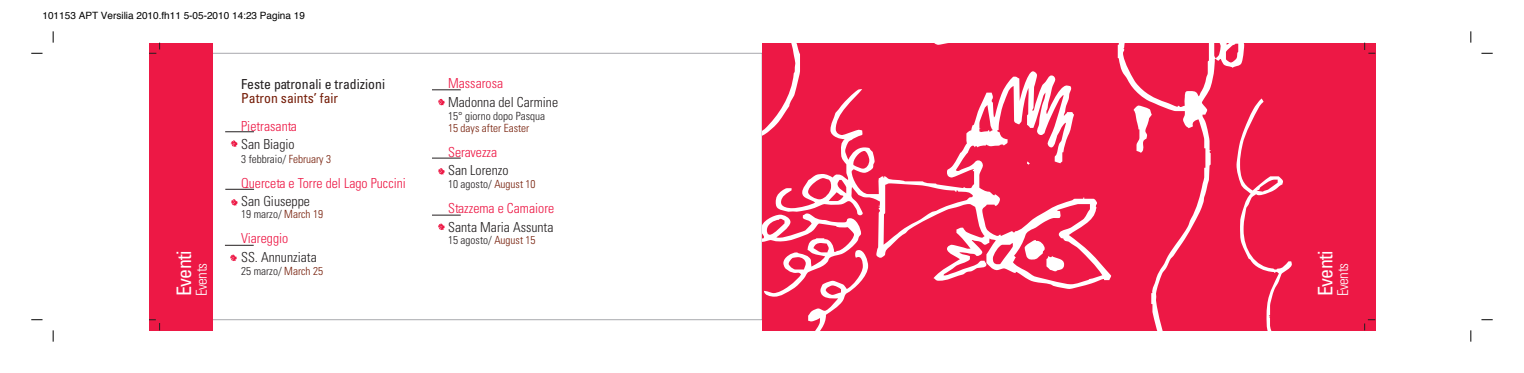
<style>
.page{position:relative;width:1524px;height:373px;background:#fff}
.page>*{position:absolute;margin:0;border:0;box-sizing:border-box;transform-origin:0 0}
.t1{font:condensed 20px "Univers";letter-spacing:-.03em;color:#fff}
.t2{font:300 condensed 15px "Univers";letter-spacing:-.03em;color:#fff}
.t3{font:300 condensed 13.75px "Univers";color:#ed1845}
.t4{font:300 condensed 13.75px "Univers";color:#231f20}
.t5{font:condensed 13.75px "Univers";color:#231f20}
.t6{font:condensed 13.75px "Univers";color:#751d08}
.t7{font:300 condensed 11.25px "Univers";color:#231f20}
.t8{font:300 condensed 11.25px "Univers";color:#751d08}
.t9{font:10px "Helvetica";color:#000}
.s1{color:#751d08}
</style>
<div class="page">
<svg style="left:31px;top:319px;width:12px;height:1px"></svg>
<svg style="left:31px;top:53px;width:12px;height:1px"></svg>
<svg style="left:53px;top:31px;width:1px;height:12px"></svg>
<svg style="left:1470px;top:31px;width:1px;height:12px"></svg>
<div style="left:762px;top:43px;width:613px;height:287px;background:#ed1845"></div>
<svg style="left:762px;top:43px;width:530px;height:287px"></svg>
<div style="left:149px;top:43px;width:64px;height:287px;background:#ed1845"></div>
<svg style="left:231px;top:140px;width:6px;height:7px"></svg>
<svg style="left:225px;top:131px;width:29px;height:1px"></svg>
<svg style="left:225px;top:244px;width:29px;height:1px"></svg>
<svg style="left:230px;top:254px;width:7px;height:7px"></svg>
<svg style="left:149px;top:43px;width:11px;height:11px"></svg>
<svg style="left:149px;top:319px;width:11px;height:11px"></svg>
<svg style="left:1364px;top:319px;width:11px;height:11px"></svg>
<svg style="left:1364px;top:43px;width:11px;height:11px"></svg>
<svg style="left:231px;top:199px;width:7px;height:6px"></svg>
<svg style="left:225px;top:189px;width:29px;height:1px"></svg>
<svg style="left:438px;top:99px;width:7px;height:6px"></svg>
<svg style="left:432px;top:89px;width:29px;height:1px"></svg>
<svg style="left:438px;top:168px;width:7px;height:6px"></svg>
<svg style="left:438px;top:223px;width:7px;height:7px"></svg>
<svg style="left:432px;top:157px;width:29px;height:1px"></svg>
<svg style="left:432px;top:214px;width:29px;height:1px"></svg>
<p class="t9" style="left:43px;top:11px;width:264px">101153 APT Versilia 2010.fh11 5-05-2010 14:23 Pagina 19</p>
<p class="t3" style="left:448px;top:78px;width:56px">Massarosa</p>
<p class="t4" style="left:448px;top:96px;width:111px">Madonna del Carmine</p>
<p class="t7" style="left:448px;top:111px;width:98px">15 giorno dopo Pasqua</p>
<p class="t8" style="left:448px;top:123px;width:83px">15 days after Easter</p>
<p class="t3" style="left:448px;top:146px;width:51px">Seravezza</p>
<p class="t4" style="left:448px;top:165px;width:62px">San Lorenzo</p>
<p class="t7" style="left:448px;top:179px;width:89px">10 agosto/ <span class="s1">August 10</span></p>
<p class="t3" style="left:448px;top:203px;width:108px">Stazzema e Camaiore</p>
<p class="t4" style="left:448px;top:221px;width:107px">Santa Maria Assunta</p>
<p class="t7" style="left:448px;top:236px;width:89px">15 agosto/ <span class="s1">August 15</span></p>
<p class="t5" style="left:241px;top:79px;width:145px">Feste patronali e tradizioni</p>
<p class="t6" style="left:241px;top:93px;width:98px">Patron saints’ fair</p>
<p class="t3" style="left:241px;top:120px;width:57px">Pietrasanta</p>
<p class="t4" style="left:241px;top:139px;width:55px">San Biagio</p>
<p class="t7" style="left:241px;top:155px;width:91px">3 febbraio/ <span class="s1">February 3</span></p>
<p class="t3" style="left:241px;top:178px;width:166px">Querceta e Torre del Lago Puccini</p>
<p class="t4" style="left:241px;top:195px;width:70px">San Giuseppe</p>
<p class="t7" style="left:241px;top:210px;width:83px">19 marzo/ <span class="s1">March 19</span></p>
<p class="t3" style="left:241px;top:233px;width:49px">Viareggio</p>
<p class="t4" style="left:241px;top:252px;width:77px">SS. Annunziata</p>
<p class="t7" style="left:241px;top:266px;width:83px">25 marzo/ <span class="s1">March 25</span></p>
<h1 class="t1" style="left:177px;top:296px;width:47px;rotate:-90deg">Eventi</h1>
<h2 class="t2" style="left:196px;top:296px;width:35px;rotate:-90deg">Events</h2>
<h1 class="t1" style="left:1318px;top:296px;width:47px;rotate:-90deg">Eventi</h1>
<h2 class="t2" style="left:1337px;top:296px;width:35px;rotate:-90deg">Events</h2>
</div>
